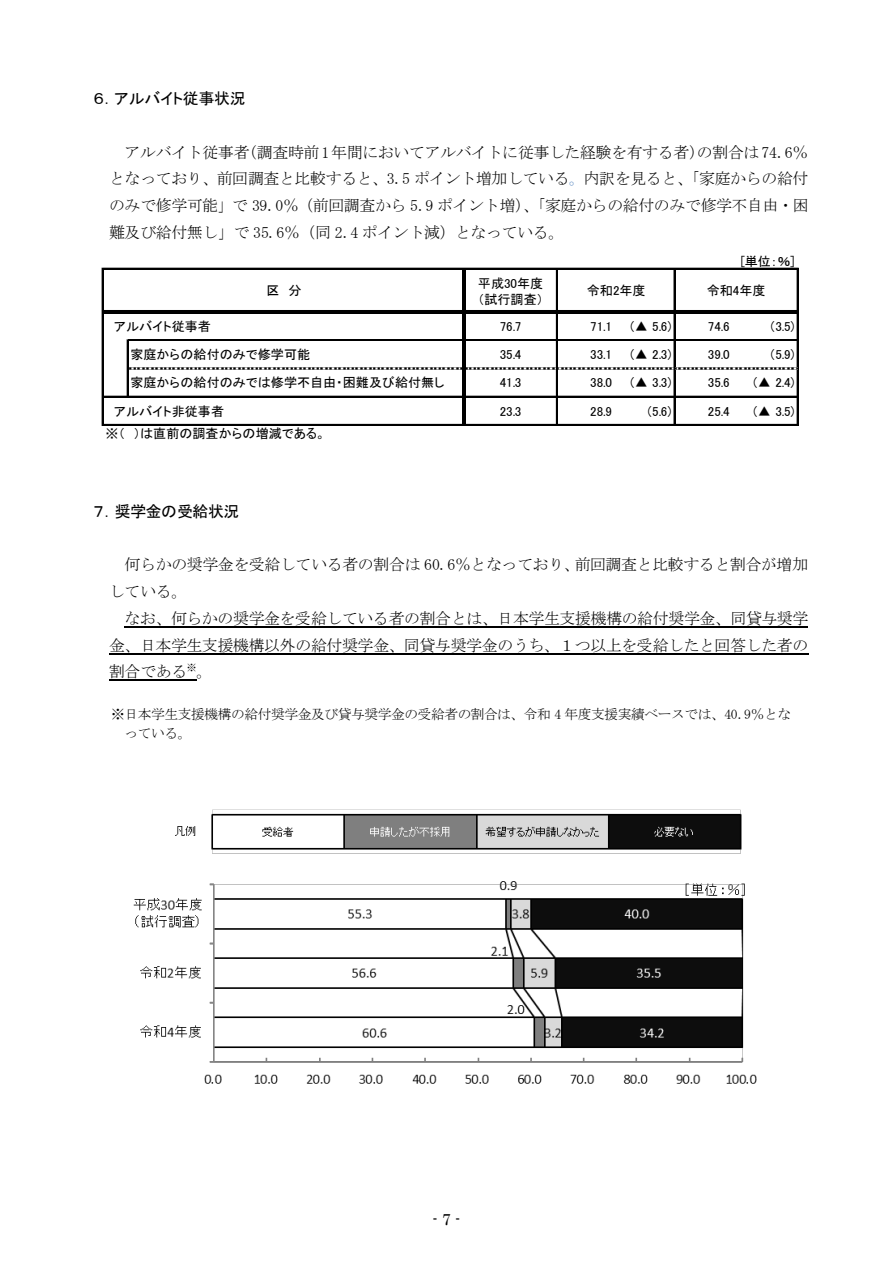
<style>
.page{position:relative;width:893px;height:1263px;background:#fff}
.page>*{position:absolute;margin:0;border:0;box-sizing:border-box;transform-origin:0 0}
.t1{font:15.9px/26.7px "MS Mincho";letter-spacing:-.025em;color:#000;text-align:justify}
.t2{font:15.9px "MS P Gothic";letter-spacing:-.025em;color:#000}
.t3{font:15.75px "Century";color:#000}
.t4{font:13.65px/19.5px "MS Mincho";letter-spacing:-.025em;color:#000}
.t5{font:13.05px/16.2px "MS P Gothic";color:#000}
.s1{color:#4f81bd}
</style>
<div class="page">
<hr style="left:125px;top:626px;width:683px;height:1px;background:#000">
<hr style="left:109px;top:653px;width:699px;height:1px;background:#000">
<hr style="left:109px;top:679px;width:88px;height:2px;background:#000">
<hr style="left:103px;top:310px;width:360px;height:2px;background:#000">
<hr style="left:103px;top:312px;width:360px;height:1px;background:#000">
<hr style="left:103px;top:313px;width:360px;height:1px;background:#000">
<hr style="left:462px;top:269px;width:1px;height:41px;background:#000">
<hr style="left:463px;top:269px;width:1px;height:41px;background:#000">
<hr style="left:465px;top:269px;width:1px;height:41px;background:#000">
<hr style="left:128px;top:339px;width:335px;height:1px;background:#000">
<hr style="left:128px;top:340px;width:335px;height:1px;background:#000">
<hr style="left:556px;top:269px;width:1px;height:41px;background:#000">
<hr style="left:674px;top:269px;width:1px;height:41px;background:#000">
<hr style="left:128px;top:368px;width:335px;height:1px;background:#bfbfbf">
<hr style="left:466px;top:368px;width:90px;height:1px;background:#bfbfbf">
<hr style="left:557px;top:368px;width:117px;height:1px;background:#bfbfbf">
<hr style="left:103px;top:396px;width:360px;height:1px;background:#000">
<hr style="left:102px;top:268px;width:1px;height:157px;background:#000">
<hr style="left:462px;top:314px;width:1px;height:110px;background:#000">
<hr style="left:463px;top:314px;width:1px;height:110px;background:#000">
<hr style="left:465px;top:314px;width:1px;height:110px;background:#000">
<hr style="left:556px;top:314px;width:1px;height:111px;background:#000">
<hr style="left:674px;top:314px;width:1px;height:111px;background:#000">
<hr style="left:797px;top:269px;width:1px;height:156px;background:#000">
<hr style="left:127px;top:340px;width:1px;height:57px;background:#000">
<hr style="left:103px;top:268px;width:695px;height:1px;background:#000">
<hr style="left:466px;top:310px;width:331px;height:2px;background:#000">
<hr style="left:466px;top:312px;width:331px;height:1px;background:#000">
<hr style="left:466px;top:313px;width:331px;height:1px;background:#000">
<svg style="left:463px;top:310px;width:3px;height:4px"></svg>
<hr style="left:466px;top:339px;width:332px;height:1px;background:#000">
<hr style="left:466px;top:340px;width:332px;height:1px;background:#000">
<hr style="left:675px;top:368px;width:122px;height:1px;background:#bfbfbf">
<hr style="left:466px;top:396px;width:332px;height:1px;background:#000">
<hr style="left:103px;top:424px;width:695px;height:1px;background:#000">
<img style="left:133px;top:809px;width:624px;height:275px">
<p class="t2" style="left:94px;top:90px;width:153px">６．アルバイト従事状況</p>
<p class="t1" style="left:109px;top:139px;width:701px;text-indent:15px">アルバイト従事者（調査時前 1年間においてアルバイトに従事した経験を有する者）の割合は 74.6％となっており、前回調査と比較すると、3.5 ポイント増加している<span class="s1">。</span>内訳を見ると、「家庭からの給付のみで修学可能」で 39.0％（前回調査から 5.9 ポイント増）、「家庭からの給付のみで修学不自由・困難及び給付無し」で 35.6％（同 2.4 ポイント減）となっている。</p>
<p class="t5" style="left:114px;top:318px;width:98px">アルバイト従事者</p>
<p class="t5" style="left:740px;top:253px;width:56px">[単位：％]</p>
<p class="t5" style="left:478px;top:275px;width:67px">平成30年度（試行調査）</p>
<p class="t5" style="left:500px;top:318px;width:23px">76.7</p>
<p class="t5" style="left:590px;top:318px;width:23px">71.1</p>
<p class="t5" style="left:630px;top:318px;width:43px">(▲ 5.6)</p>
<p class="t5" style="left:708px;top:318px;width:23px">74.6</p>
<p class="t5" style="left:771px;top:318px;width:25px">(3.5)</p>
<p class="t5" style="left:267px;top:282px;width:36px">区　分</p>
<p class="t5" style="left:587px;top:282px;width:60px">令和2年度</p>
<p class="t5" style="left:707px;top:282px;width:60px">令和4年度</p>
<p class="t5" style="left:130px;top:346px;width:181px">家庭からの給付のみで修学可能</p>
<p class="t5" style="left:500px;top:346px;width:23px">35.4</p>
<p class="t5" style="left:590px;top:346px;width:23px">33.1</p>
<p class="t5" style="left:630px;top:346px;width:43px">(▲ 2.3)</p>
<p class="t5" style="left:708px;top:346px;width:23px">39.0</p>
<p class="t5" style="left:771px;top:346px;width:25px">(5.9)</p>
<p class="t5" style="left:130px;top:375px;width:315px">家庭からの給付のみでは修学不自由・困難及び給付無し</p>
<p class="t5" style="left:500px;top:375px;width:23px">41.3</p>
<p class="t5" style="left:590px;top:375px;width:23px">38.0</p>
<p class="t5" style="left:630px;top:375px;width:43px">(▲ 3.3)</p>
<p class="t5" style="left:708px;top:375px;width:23px">35.6</p>
<p class="t5" style="left:753px;top:375px;width:43px">(▲ 2.4)</p>
<p class="t5" style="left:500px;top:403px;width:23px">23.3</p>
<p class="t5" style="left:590px;top:403px;width:23px">28.9</p>
<p class="t5" style="left:648px;top:403px;width:25px">(5.6)</p>
<p class="t5" style="left:708px;top:403px;width:23px">25.4</p>
<p class="t5" style="left:753px;top:403px;width:43px">(▲ 3.5)</p>
<p class="t5" style="left:105px;top:426px;width:221px">※（　）は直前の調査からの増減である。</p>
<p class="t5" style="left:114px;top:403px;width:112px">アルバイト非従事者</p>
<p class="t2" style="left:94px;top:503px;width:147px">７．奨学金の受給状況</p>
<p class="t1" style="left:109px;top:551px;width:701px;text-indent:15px">何らかの奨学金を受給している者の割合は 60.6％となっており、前回調査と比較すると割合が増加している。</p>
<p class="t1" style="left:109px;top:604px;width:701px;text-indent:15px">なお、何らかの奨学金を受給している者の割合とは、日本学生支援機構の給付奨学金、同貸与奨学金、日本学生支援機構以外の給付奨学金、同貸与奨学金のうち、１つ以上を受給したと回答した者の割合である<sup>※</sup>。</p>
<p class="t4" style="left:125px;top:704px;width:668px;text-indent:-13px">※日本学生支援機構の給付奨学金及び貸与奨学金の受給者の割合は、令和 4 年度支援実績ベースでは、40.9％となっている。</p>
<p class="t3" style="left:432px;top:1206px;width:30px">- 7 -</p>
</div>
